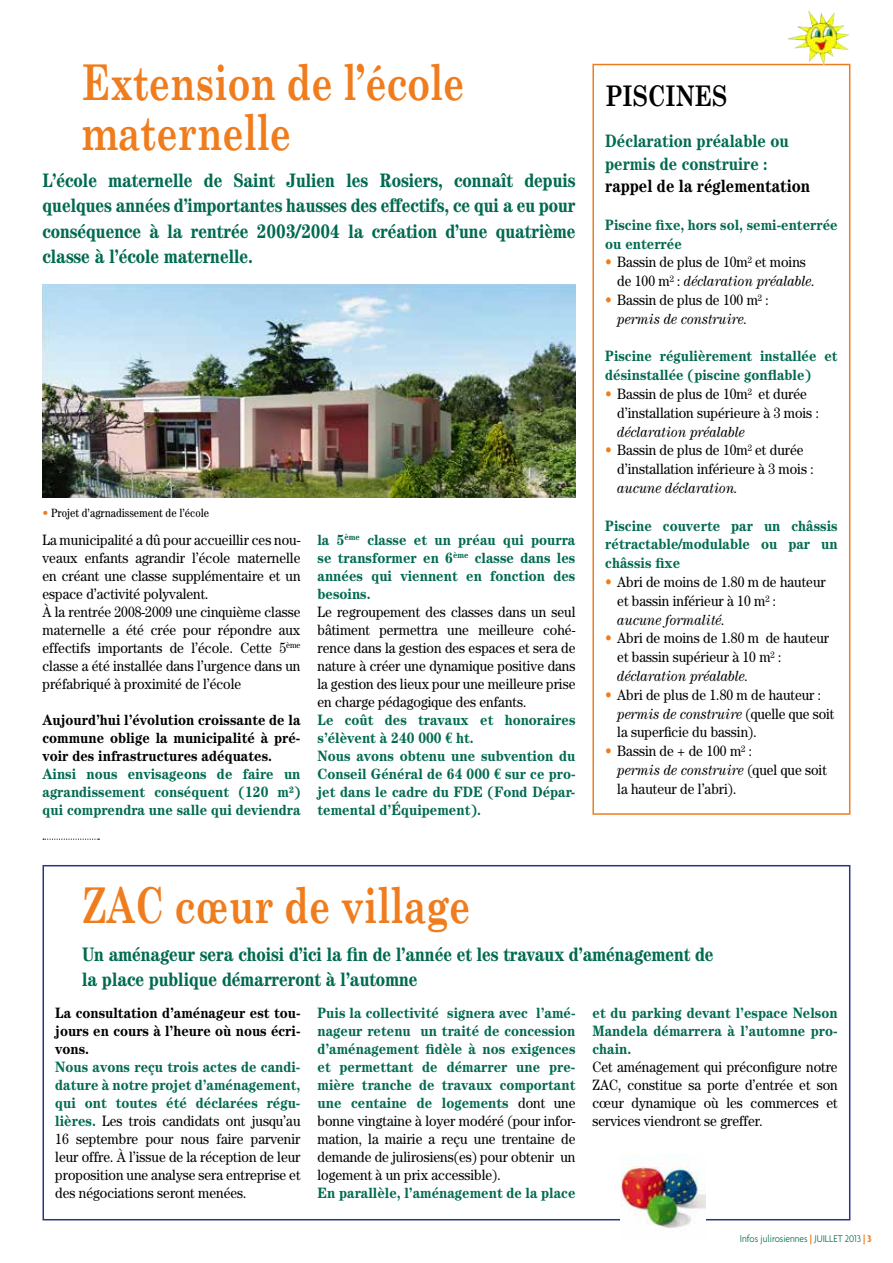
<style>
.page{position:relative;width:893px;height:1263px;background:#fff}
.page>*{position:absolute;margin:0;border:0;box-sizing:border-box;transform-origin:0 0}
.t1{font:700 49.5px/49.5px "Century Schoolbook";color:#ef7d1e;scale:.75 1}
.t2{font:700 28.5px "Century Schoolbook";color:#000;scale:.8 1}
.t3{font:700 condensed 19.5px/25.5px "Century";color:#006a50;text-align:justify}
.t4{font:700 18px/22.4px "Century";color:#006a50;scale:.85 1}
.t5{font:700 18px "Century";color:#000;scale:.85 1}
.t6{font:15px/18px "Century";color:#000;scale:.9 1}
.t7{font:700 15px/18px "Century";color:#006a50;text-align:justify;scale:.9 1}
.t8{font:700 15px/18px "Century";color:#000;text-align:justify;scale:.9 1}
.t9{font:italic 15px "Century";color:#000;scale:.9 1}
.t10{font:condensed 12px "Century";color:#000}
.t11{font:300 10.5px "Agenda";color:#006a50;scale:.9 1}
.s1{color:#ef7d1e}
.s2{font-family:"Euro Serif"}
.s3{font-style:italic}
.s4{font-weight:400;color:#000}
.s5{font-weight:700;color:#006a50}
.s6{font-weight:700;color:#ef7d1e}
</style>
<div class="page">
<img style="left:43px;top:285px;width:532px;height:212px">
<div style="left:592px;top:64px;width:258px;height:751px;border:2px solid #ef7d1e"></div>
<div style="left:43px;top:865px;width:807px;height:355px;border:2px solid #283583"></div>
<svg style="left:43px;top:838px;width:56px;height:2px"></svg>
<img style="left:621px;top:1158px;width:85px;height:70px">
<img style="left:787px;top:11px;width:62px;height:55px">
<h1 class="t1" style="left:82px;top:57px;width:511px">Extension de l’école maternelle</h1>
<h3 class="t3" style="left:43px;top:167px;width:534px">L’école maternelle de Saint Julien les Rosiers, connaît depuis quelques années d’importantes hausses des effectifs, ce qui a eu pour conséquence à la rentrée 2003/2004 la création d’une quatrième classe à l’école maternelle.</h3>
<p class="t10" style="left:43px;top:506px;width:168px"><span class="s1">•</span> Projet d’agrnadissement de l’école</p>
<p class="t6" style="left:43px;top:530px;width:288px">La municipalité a dû pour accueillir ces nou&shy;veaux enfants agrandir l’école maternelle en créant une classe supplémentaire et un espace d’activité polyvalent.<br>À la rentrée 2008-2009 une cinquième classe maternelle a été crée pour répondre aux effectifs importants de l’école. Cette 5<sup>ème </sup>classe a été installée dans l’urgence dans un préfabriqué à proximité de l’école</p>
<p class="t8" style="left:43px;top:710px;width:288px">Aujourd’hui l’évolution croissante de la commune oblige la municipalité à pré&shy;voir des infrastructures adéquates.</p>
<p class="t7" style="left:43px;top:764px;width:288px">Ainsi nous envisageons de faire un agrandissement conséquent (120 m²) qui comprendra une salle qui deviendra</p>
<p class="t7" style="left:317px;top:530px;width:288px">la 5<sup>ème</sup> classe et un préau qui pourra se transformer en 6<sup>ème</sup> classe dans les années qui viennent en fonction des besoins.</p>
<p class="t6" style="left:317px;top:602px;width:288px;text-align:justify">Le regroupement des classes dans un seul bâtiment permettra une meilleure cohé&shy;rence dans la gestion des espaces et sera de nature à créer une dynamique positive dans la gestion des lieux pour une meilleure prise en charge pédagogique des enfants.</p>
<p class="t7" style="left:317px;top:710px;width:288px;text-align:left">Le coût des travaux et honoraires s’élèvent à 240 000 <span class="s2">€</span> ht.<br>Nous avons obtenu une subvention du<br>Conseil Général de 64 000 <span class="s2">€</span> sur ce pro&shy;jet dans le cadre du FDE (Fond Dépar&shy;temental d’Équipement).</p>
<h2 class="t2" style="left:605px;top:79px;width:154px">PISCINES</h2>
<p class="t4" style="left:605px;top:130px;width:218px">Déclaration préalable ou permis de construire :</p>
<p class="t5" style="left:605px;top:175px;width:243px">rappel de la réglementation</p>
<p class="t7" style="left:605px;top:215px;width:260px;line-height:18.8px">Piscine fixe, hors sol, semi-enterrée ou enterrée</p>
<p class="t6" style="left:617px;top:253px;width:221px;line-height:18.8px;text-indent:-12px"><span class="s1">•</span> Bassin de plus de 10m² et moins de 100 m² : <span class="s3">déclaration préalable.</span></p>
<p class="t6" style="left:605px;top:290px;width:183px;line-height:18.8px;text-align:center"><span class="s1">•</span> Bassin de plus de 100 m² : <span class="s3">permis de construire.</span></p>
<p class="t7" style="left:605px;top:347px;width:260px;line-height:18.8px">Piscine régulièrement installée et désinstallée (piscine gonflable)</p>
<p class="t6" style="left:617px;top:384px;width:226px;line-height:18.8px;text-indent:-12px"><span class="s1">•</span> Bassin de plus de 10m² et durée d’installation supérieure à 3 mois :</p>
<p class="t9" style="left:617px;top:423px;width:143px">déclaration préalable</p>
<p class="t6" style="left:617px;top:441px;width:220px;line-height:18.8px;text-indent:-12px"><span class="s1">•</span> Bassin de plus de 10m² et durée d’installation inférieure à 3 mois :</p>
<p class="t9" style="left:617px;top:479px;width:136px">aucune déclaration.</p>
<p class="t7" style="left:605px;top:516px;width:260px;line-height:18.8px">Piscine couverte par un châssis rétractable/modulable ou par un châssis fixe</p>
<p class="t6" style="left:617px;top:572px;width:233px;line-height:18.8px;text-indent:-12px"><span class="s1">•</span> Abri de moins de 1.80 m de hauteur et bassin inférieur à 10 m² :</p>
<p class="t9" style="left:617px;top:611px;width:121px">aucune formalité.</p>
<p class="t6" style="left:617px;top:628px;width:237px;line-height:18.8px;text-indent:-12px"><span class="s1">•</span> Abri de moins de 1.80 m de hauteur et bassin supérieur à 10 m² :</p>
<p class="t9" style="left:617px;top:667px;width:147px">déclaration préalable.</p>
<p class="t6" style="left:617px;top:685px;width:243px;line-height:18.8px;text-indent:-12px"><span class="s1">•</span> Abri de plus de 1.80 m de hauteur : <span class="s3">permis de construire</span> (quelle que soit la superficie du bassin).</p>
<p class="t6" style="left:617px;top:741px;width:234px;line-height:18.8px;text-indent:-12px"><span class="s1">•</span> Bassin de + de 100 m² :<br><span class="s3">permis de construire</span> (quel que soit la hauteur de l’abri).</p>
<h1 class="t1" style="left:82px;top:880px;width:519px">ZAC cœur de village</h1>
<h3 class="t3" style="left:82px;top:941px;width:633px">Un aménageur sera choisi d’ici la fin de l’année et les travaux d’aménagement de la place publique démarreront à l’automne</h3>
<p class="t7" style="left:317px;top:1004px;width:288px">Puis la collectivité signera avec l’amé&shy;nageur retenu un traité de concession d’aménagement fidèle à nos exigences et permettant de démarrer une pre&shy;mière tranche de travaux comportant une centaine de logements <span class="s4">dont une bonne vingtaine à loyer modéré (pour infor&shy;mation, la mairie a reçu une trentaine de demande de julirosiens(es) pour obtenir un logement à un prix accessible).</span></p>
<p class="t7" style="left:317px;top:1184px;width:288px">En parallèle, l’aménagement de la place</p>
<p class="t8" style="left:55px;top:1004px;width:274px">La consultation d’aménageur est tou&shy;jours en cours à l’heure où nous écri&shy;vons.</p>
<p class="t6" style="left:55px;top:1058px;width:274px;text-align:justify"><span class="s5">Nous avons reçu trois actes de candi&shy;dature à notre projet d’aménagement, qui ont toutes été déclarées régu&shy;lières.</span> Les trois candidats ont jusqu’au 16 septembre pour nous faire parvenir leur offre. À l’issue de la réception de leur proposition une analyse sera entreprise et des négociations seront menées.</p>
<p class="t7" style="left:592px;top:1004px;width:274px">et du parking devant l’espace Nelson Mandela démarrera à l’automne pro&shy;chain.</p>
<p class="t6" style="left:592px;top:1058px;width:274px;text-align:justify">Cet aménagement qui préconfigure notre ZAC, constitue sa porte d’entrée et son cœur dynamique où les commerces et services viendront se greffer.</p>
<p class="t11" style="left:740px;top:1232px;width:89px">Infos julirosiennes <span class="s6">|</span> juillet</p>
<p class="t11" style="left:845px;top:1232px;width:31px">2013 <span class="s6">| 3</span></p>
</div>
